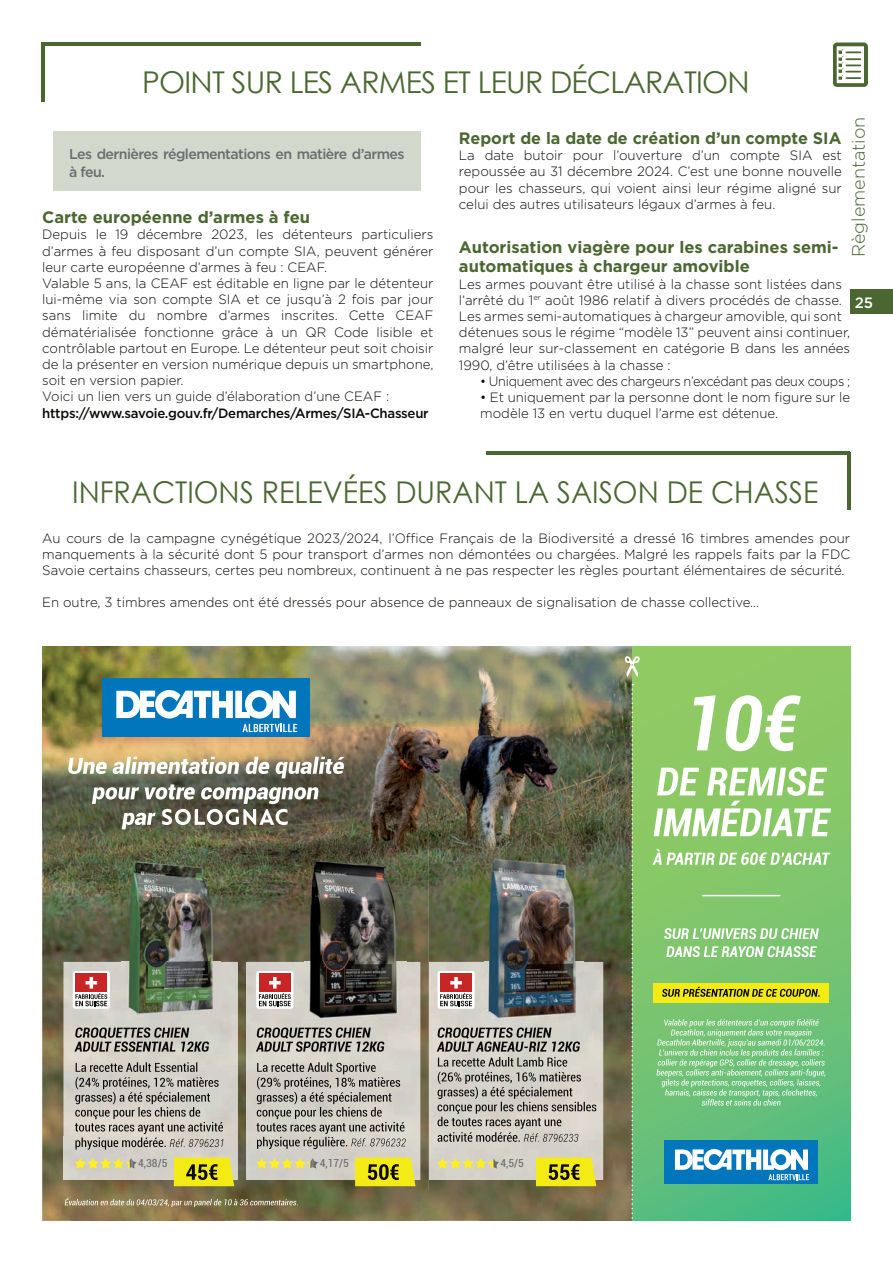
<style>
.page{position:relative;width:893px;height:1263px;background:#fff}
.page>*{position:absolute;margin:0;border:0;box-sizing:border-box;transform-origin:0 0}
.t1{font:30px "Century Gothic";color:#4a6731;scale:.95 1}
.t2{font:30px "Century Gothic";letter-spacing:-.025em;color:#4a6731}
.t3{font:300 18px "Gotham";color:#4a6731}
.t4{font:700 16.5px/19.8px "Gotham";color:#4a6731}
.t5{font:500 15px "Gotham";color:#fff}
.t6{font:500 14.25px/17.1px "Gotham";letter-spacing:-.04em;color:#6a6c6f}
.t7{font:300 13.5px/16.2px "Gotham";color:#0b0a08}
.t8{font:500 13.5px "Gotham";letter-spacing:-.02em;color:#0b0a08}
.t9{font:300 13.5px "Gotham";letter-spacing:-.02em;color:#0b0a08;scale:.94 1}
.t10{font:condensed 11.1px "Roboto";color:#6a6c6f}
</style>
<div class="page">
<div style="left:850px;top:289px;width:43px;height:25px;background:#4a6731"></div>
<svg style="left:833px;top:42px;width:35px;height:45px"></svg>
<hr style="left:42px;top:43px;width:378px;height:3px;background:#4a6731">
<hr style="left:42px;top:42px;width:3px;height:60px;background:#4a6731">
<div style="left:53px;top:131px;width:367px;height:59px;background:#d2d8cb"></div>
<img style="left:42px;top:646px;width:590px;height:185px">
<img style="left:42px;top:831px;width:81px;height:154px">
<img style="left:123px;top:831px;width:305px;height:51px">
<img style="left:428px;top:831px;width:102px;height:131px">
<img style="left:530px;top:831px;width:101px;height:51px">
<img style="left:221px;top:882px;width:83px;height:103px">
<img style="left:378px;top:882px;width:51px;height:339px">
<img style="left:582px;top:882px;width:49px;height:339px">
<img style="left:42px;top:985px;width:30px;height:236px">
<img style="left:225px;top:985px;width:51px;height:236px">
<img style="left:428px;top:985px;width:51px;height:236px">
<img style="left:72px;top:1180px;width:153px;height:41px">
<img style="left:276px;top:1180px;width:102px;height:41px">
<img style="left:479px;top:1180px;width:103px;height:41px">
<svg style="left:632px;top:646px;width:218px;height:575px;background:#78c46f"></svg>
<img style="left:64px;top:962px;width:87px;height:218px">
<div style="left:194px;top:962px;width:44px;height:218px;background:#d3d0c8"></div>
<div style="left:151px;top:1022px;width:43px;height:158px;background:#d4d0c8"></div>
<img style="left:246px;top:962px;width:87px;height:218px">
<div style="left:377px;top:962px;width:43px;height:218px;background:#d6d3ca"></div>
<div style="left:429px;top:962px;width:87px;height:218px;background:#d6d3ca"></div>
<div style="left:560px;top:962px;width:43px;height:218px;background:#d4d1c9"></div>
<img style="left:516px;top:1022px;width:44px;height:158px">
<img style="left:122px;top:850px;width:99px;height:172px">
<img style="left:304px;top:849px;width:103px;height:173px">
<img style="left:484px;top:846px;width:100px;height:176px">
<div style="left:73px;top:971px;width:37px;height:38px;background:#fff;border-radius:3px"></div>
<svg style="left:256px;top:971px;width:37px;height:38px"></svg>
<div style="left:438px;top:971px;width:37px;height:38px;background:#fff;border-radius:3px"></div>
<div style="left:653px;top:983px;width:176px;height:19px;background:#f3eb13"></div>
<svg style="left:624px;top:656px;width:16px;height:21px"></svg>
<svg style="left:666px;top:946px;width:151px;height:11px"></svg>
<svg style="left:664px;top:928px;width:155px;height:11px"></svg>
<svg style="left:662px;top:987px;width:158px;height:10px"></svg>
<svg style="left:656px;top:1019px;width:169px;height:86px;background:#86cc8e"></svg>
<div style="left:664px;top:1140px;width:154px;height:44px;background:#0276bc"></div>
<svg style="left:675px;top:1149px;width:134px;height:31px"></svg>
<div style="left:102px;top:678px;width:207px;height:59px;background:#0276bc"></div>
<svg style="left:116px;top:690px;width:180px;height:28px"></svg>
<svg style="left:242px;top:724px;width:55px;height:8px"></svg>
<svg style="left:92px;top:784px;width:227px;height:45px"></svg>
<svg style="left:68px;top:757px;width:277px;height:21px"></svg>
<svg style="left:75px;top:1062px;width:148px;height:87px;background:#b2aea6"></svg>
<svg style="left:74px;top:1027px;width:135px;height:25px;background:#908d86"></svg>
<svg style="left:256px;top:1062px;width:150px;height:87px;background:#b1aea6"></svg>
<svg style="left:256px;top:1027px;width:128px;height:25px;background:#8f8c86"></svg>
<svg style="left:437px;top:1027px;width:159px;height:115px;background:#afaca5"></svg>
<svg style="left:174px;top:1157px;width:60px;height:29px;background:#d1ca1b"></svg>
<svg style="left:355px;top:1157px;width:61px;height:29px;background:#cfc81d"></svg>
<svg style="left:536px;top:1157px;width:60px;height:29px;background:#d0c91a"></svg>
<hr style="left:703px;top:895px;width:77px;height:1px;background:#fff">
<svg style="left:652px;top:849px;width:178px;height:16px"></svg>
<svg style="left:654px;top:767px;width:177px;height:69px"></svg>
<svg style="left:694px;top:695px;width:107px;height:56px"></svg>
<svg style="left:75px;top:1158px;width:62px;height:10px"></svg>
<svg style="left:256px;top:1158px;width:62px;height:10px"></svg>
<svg style="left:437px;top:1158px;width:62px;height:10px"></svg>
<svg style="left:65px;top:1198px;width:233px;height:9px;background:#988c6c"></svg>
<div style="left:75px;top:973px;width:32px;height:19px;background:#c82527"></div>
<svg style="left:75px;top:977px;width:32px;height:29px"></svg>
<div style="left:259px;top:973px;width:32px;height:19px;background:#c82527"></div>
<svg style="left:259px;top:977px;width:32px;height:29px"></svg>
<div style="left:440px;top:973px;width:32px;height:19px;background:#c82527"></div>
<svg style="left:440px;top:977px;width:32px;height:29px"></svg>
<svg style="left:631px;top:684px;width:2px;height:537px"></svg>
<hr style="left:487px;top:452px;width:363px;height:3px;background:#4a6731">
<hr style="left:847px;top:452px;width:3px;height:58px;background:#4a6731">
<h1 class="t2" style="left:142px;top:62px;width:609px">POINT SUR LES ARMES ET LEUR DÉCLARATION</h1>
<p class="t6" style="left:69px;top:146px;width:337px">Les dernières réglementations en matière d’armes à feu.</p>
<p class="t4" style="left:42px;top:207px;width:269px">Carte européenne d’armes à feu</p>
<p class="t7" style="left:42px;top:226px;width:393px">Depuis le 19 décembre 2023, les détenteurs particuliers d’armes à feu disposant d’un compte SIA, peuvent générer leur carte européenne d’armes à feu : CEAF.<br>Valable 5 ans, la CEAF est éditable en ligne par le détenteur lui-même via son compte SIA et ce jusqu’à 2 fois par jour sans limite du nombre d’armes inscrites. Cette CEAF dématérialisée fonctionne grâce à un QR Code lisible et contrôlable partout en Europe. Le détenteur peut soit choisir de la présenter en version numérique depuis un smartphone, soit en version papier.<br>Voici un lien vers un guide d’élaboration d’une CEAF :</p>
<p class="t8" style="left:42px;top:404px;width:388px">https://www.savoie.gouv.fr/Demarches/Armes/SIA-Chasseur</p>
<h2 class="t3" style="left:847px;top:257px;width:142px;rotate:-90deg">Règlementation</h2>
<p class="t4" style="left:459px;top:128px;width:384px">Report de la date de création d’un compte SIA</p>
<p class="t7" style="left:459px;top:147px;width:384px;text-align:justify">La date butoir pour l’ouverture d’un compte SIA est repoussée au 31 décembre 2024. C’est une bonne nouvelle pour les chasseurs, qui voient ainsi leur régime aligné sur celui des autres utilisateurs légaux d’armes à feu.</p>
<p class="t4" style="left:459px;top:237px;width:381px">Autorisation viagère pour les carabines semi&shy;automatiques à chargeur amovible</p>
<p class="t7" style="left:459px;top:275px;width:393px">Les armes pouvant être utilisé à la chasse sont listées dans l’arrêté du 1<sup>er</sup> août 1986 relatif à divers procédés de chasse.<br>Les armes semi-automatiques à chargeur amovible, qui sont détenues sous le régime “modèle 13” peuvent ainsi continuer, malgré leur sur-classement en catégorie B dans les années 1990, d’être utilisées à la chasse :</p>
<p class="t9" style="left:480px;top:373px;width:395px">• Uniquement avec des chargeurs n’excédant pas deux coups ;</p>
<p class="t7" style="left:480px;top:389px;width:371px">• Et uniquement par la personne dont le nom figure sur le modèle 13 en vertu duquel l’arme est détenue.</p>
<p class="t5" style="left:855px;top:292px;width:20px">25</p>
<h1 class="t1" style="left:72px;top:471px;width:787px">INFRACTIONS RELEVÉES DURANT LA SAISON DE CHASSE</h1>
<p class="t7" style="left:42px;top:529px;width:809px;text-align:justify">Au cours de la campagne cynégétique 2023/2024, l’Office Français de la Biodiversité a dressé 16 timbres amendes pour manquements à la sécurité dont 5 pour transport d’armes non démontées ou chargées. Malgré les rappels faits par la FDC Savoie certains chasseurs, certes peu nombreux, continuent à ne pas respecter les règles pourtant élémentaires de sécurité.</p>
<p class="t7" style="left:42px;top:594px;width:719px">En outre, 3 timbres amendes ont été dressés pour absence de panneaux de signalisation de chasse collective…</p>
<p class="t10" style="left:138px;top:1155px;width:31px">4,38/5</p>
<p class="t10" style="left:320px;top:1155px;width:31px">4,17/5</p>
<p class="t10" style="left:501px;top:1155px;width:25px">4,5/5</p>
</div>
